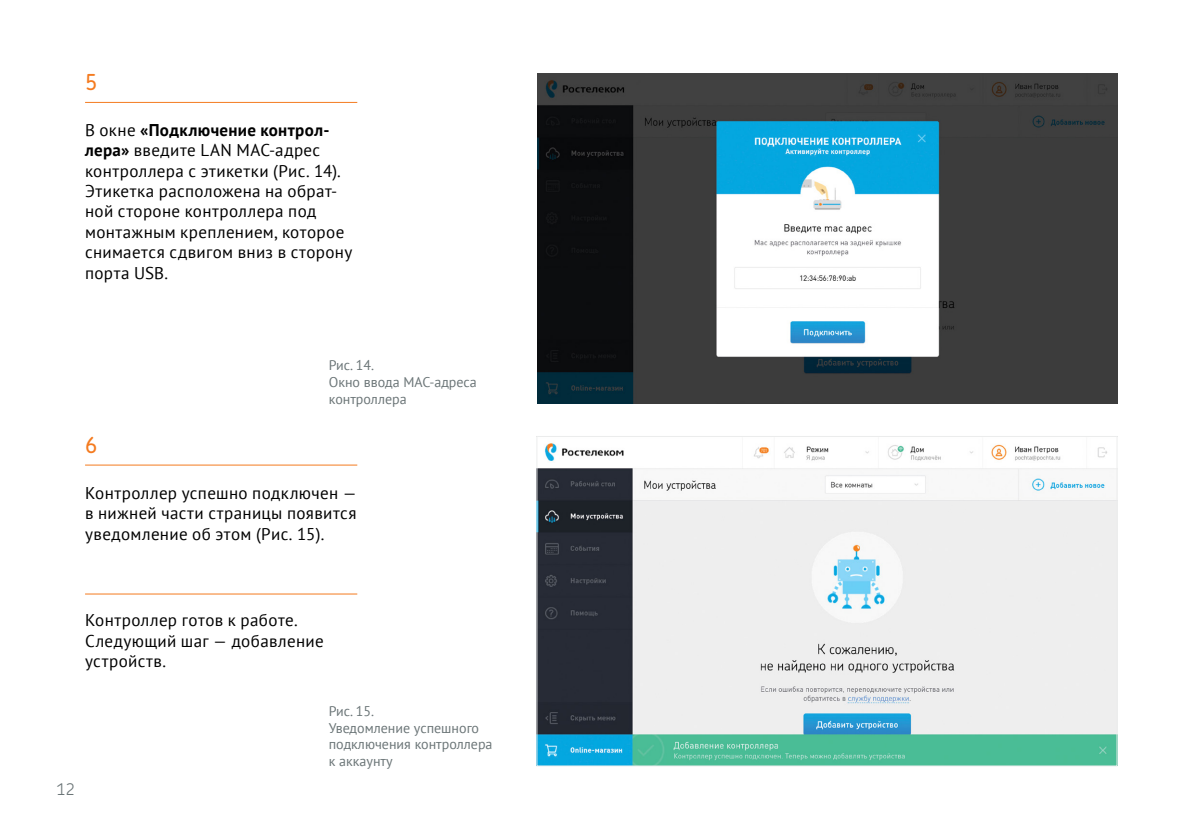
<style>
.page{position:relative;width:1191px;height:840px;background:#fff}
.page>*{position:absolute;margin:0;border:0;box-sizing:border-box;transform-origin:0 0}
.t1{font:500 22px "Chevin Pro";color:#f47b20}
.t2{font:17px/20.4px "PT Sans";letter-spacing:.02em;color:#000}
.t3{font:300 16px "Chevin Pro";color:#6b7577}
.t4{font:14px/16.8px "PT Sans";color:#6b7577}
.s1{font-weight:700}
</style>
<div class="page">
<hr style="left:85px;top:102px;width:272px;height:1px;background:#f47b20">
<hr style="left:85px;top:464px;width:272px;height:1px;background:#f47b20">
<hr style="left:85px;top:593px;width:272px;height:1px;background:#f47b20">
<img style="left:537px;top:74px;width:580px;height:329px">
<img style="left:538px;top:443px;width:577px;height:320px">
<p class="t1" style="left:85px;top:68px;width:14px">5</p>
<p class="t2" style="left:85px;top:119px;width:269px">В окне <span class="s1">«Подключение контрол&shy;лера»</span> введите LAN MAC-адрес контроллера с этикетки (Рис. 14).<br>Этикетка расположена на обрат&shy;ной стороне контроллера под монтажным креплением, которое снимается сдвигом вниз в сторону порта USB.</p>
<p class="t1" style="left:85px;top:430px;width:14px">6</p>
<p class="t4" style="left:329px;top:356px;width:149px">Рис. 14.<br>Окно ввода MAC-адреса контроллера</p>
<p class="t2" style="left:85px;top:482px;width:273px;text-align:justify">Контроллер успешно подключен — в нижней части страницы появится уведомление об этом (Рис. 15).</p>
<p class="t2" style="left:85px;top:609px;width:240px">Контроллер готов к работе.<br>Следующий шаг — добавление устройств.</p>
<p class="t3" style="left:57px;top:777px;width:19px">12</p>
<p class="t4" style="left:329px;top:701px;width:165px">Рис. 15.<br>Уведомление успешного подключения контроллера к аккаунту</p>
</div>
